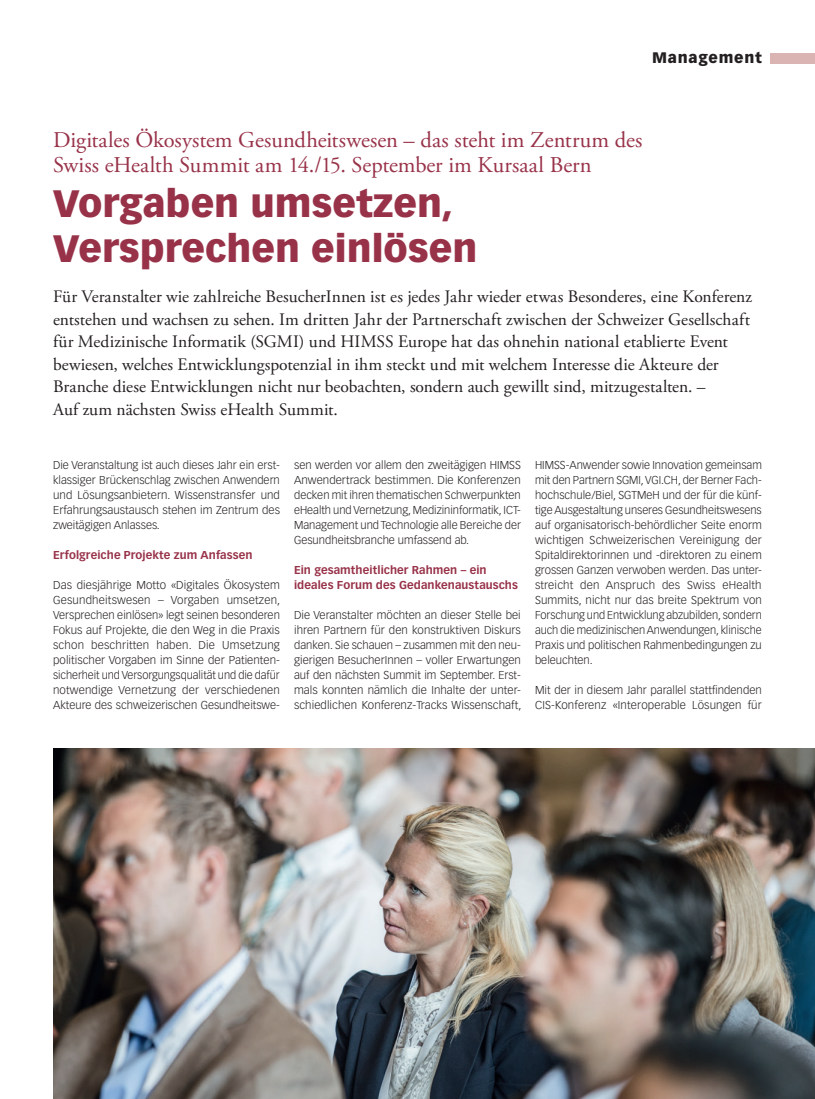
<style>
.page{position:relative;width:815px;height:1099px;background:#fff}
.page>*{position:absolute;margin:0;border:0;box-sizing:border-box;transform-origin:0 0}
.t1{font:900 37.5px/45px "Vectora LT Std";color:#983249}
.t2{font:22.5px/25px "Adobe Garamond Pro";color:#983249}
.t3{font:17.5px/22.5px "Adobe Garamond Pro";color:#231f20}
.t4{font:900 15px "Vectora LT Std";letter-spacing:.05em;color:#231f20}
.t5{font:300 11.25px/15px "Vectora LT Std";color:#231f20;text-align:justify}
.t6{font:700 11.25px/15px "Vectora LT Std";letter-spacing:.005em;color:#983249}
</style>
<div class="page">
<div style="left:770px;top:53px;width:45px;height:10px;background:#d9b4b3"></div>
<img style="left:53px;top:748px;width:762px;height:350px">
<h3 class="t4" style="left:652px;top:49px;width:111px">Management</h3>
<h2 class="t2" style="left:53px;top:128px;width:591px">Digitales Ökosystem Gesundheitswesen – das steht im Zentrum des<br>Swiss eHealth Summit am 14./15. September im Kursaal Bern</h2>
<h1 class="t1" style="left:53px;top:180px;width:426px">Vorgaben umsetzen,<br>Versprechen einlösen</h1>
<p class="t3" style="left:53px;top:286px;width:700px">Für Veranstalter wie zahlreiche BesucherInnen ist es jedes Jahr wieder etwas Besonderes, eine Konferenz entstehen und wachsen zu sehen. Im dritten Jahr der Partnerschaft zwischen der Schweizer Gesellschaft für Medizinische Informatik (SGMI) und HIMSS Europe hat das ohnehin national etablierte Event bewiesen, welches Entwicklungspotenzial in ihm steckt und mit welchem Interesse die Akteure der Branche diese Entwicklungen nicht nur beobachten, sondern auch gewillt sind, mitzugestalten. –<br>Auf zum nächsten Swiss eHealth Summit.</p>
<p class="t5" style="left:53px;top:458px;width:228px">Die Veranstaltung ist auch dieses Jahr ein erst&shy;klassiger Brückenschlag zwischen Anwendern und Lösungsanbietern. Wissenstransfer und Erfahrungsaustausch stehen im Zentrum des zweitägigen Anlasses.</p>
<p class="t6" style="left:53px;top:548px;width:201px">Erfolgreiche Projekte zum Anfassen</p>
<p class="t5" style="left:53px;top:578px;width:229px">Das diesjährige Motto «Digitales Ökosystem Gesundheitswesen – Vorgaben umsetzen, Versprechen einlösen» legt seinen besonderen Fokus auf Projekte, die den Weg in die Praxis schon beschritten haben. Die Umsetzung politischer Vorgaben im Sinne der Patienten&shy;sicherheit und Versorgungsqualität und die dafür notwendige Vernetzung der verschiedenen Akteure des schweizerischen Gesundheitswe-</p>
<p class="t5" style="left:294px;top:458px;width:228px">sen werden vor allem den zweitägigen HIMSS Anwendertrack bestimmen. Die Konferenzen decken mit ihren thematischen Schwerpunkten eHealth und Vernetzung, Medizininformatik, ICT-Management und Technologie alle Bereiche der Gesundheitsbranche umfassend ab.</p>
<p class="t6" style="left:294px;top:563px;width:225px">Ein gesamtheitlicher Rahmen – ein ideales Forum des Gedankenaustauschs</p>
<p class="t5" style="left:294px;top:608px;width:229px">Die Veranstalter möchten an dieser Stelle bei ihren Partnern für den konstruktiven Diskurs danken. Sie schauen – zusammen mit den neu&shy;gierigen BesucherInnen – voller Erwartungen auf den nächsten Summit im September. Erst&shy;mals konnten nämlich die Inhalte der unter&shy;schiedlichen Konferenz-Tracks Wissenschaft,</p>
<p class="t5" style="left:535px;top:458px;width:228px">HIMSS-Anwender sowie Innovation gemeinsam mit den Partnern SGMI, VGI.CH, der Berner Fach&shy;hochschule/Biel, SGTMeH und der für die künf&shy;tige Ausgestaltung unseres Gesundheitswesens auf organisatorisch-behördlicher Seite enorm wichtigen Schweizerischen Vereinigung der Spitaldirektorinnen und -direktoren zu einem grossen Ganzen verwoben werden. Das unter&shy;streicht den Anspruch des Swiss eHealth Summits, nicht nur das breite Spektrum von Forschung und Entwicklung abzubilden, sondern auch die medizinischen Anwendungen, klinische Praxis und politischen Rahmenbedingungen zu beleuchten.</p>
<p class="t5" style="left:535px;top:683px;width:228px">Mit der in diesem Jahr parallel stattfindenden<br>CIS-Konferenz «Interoperable Lösungen für</p>
</div>
